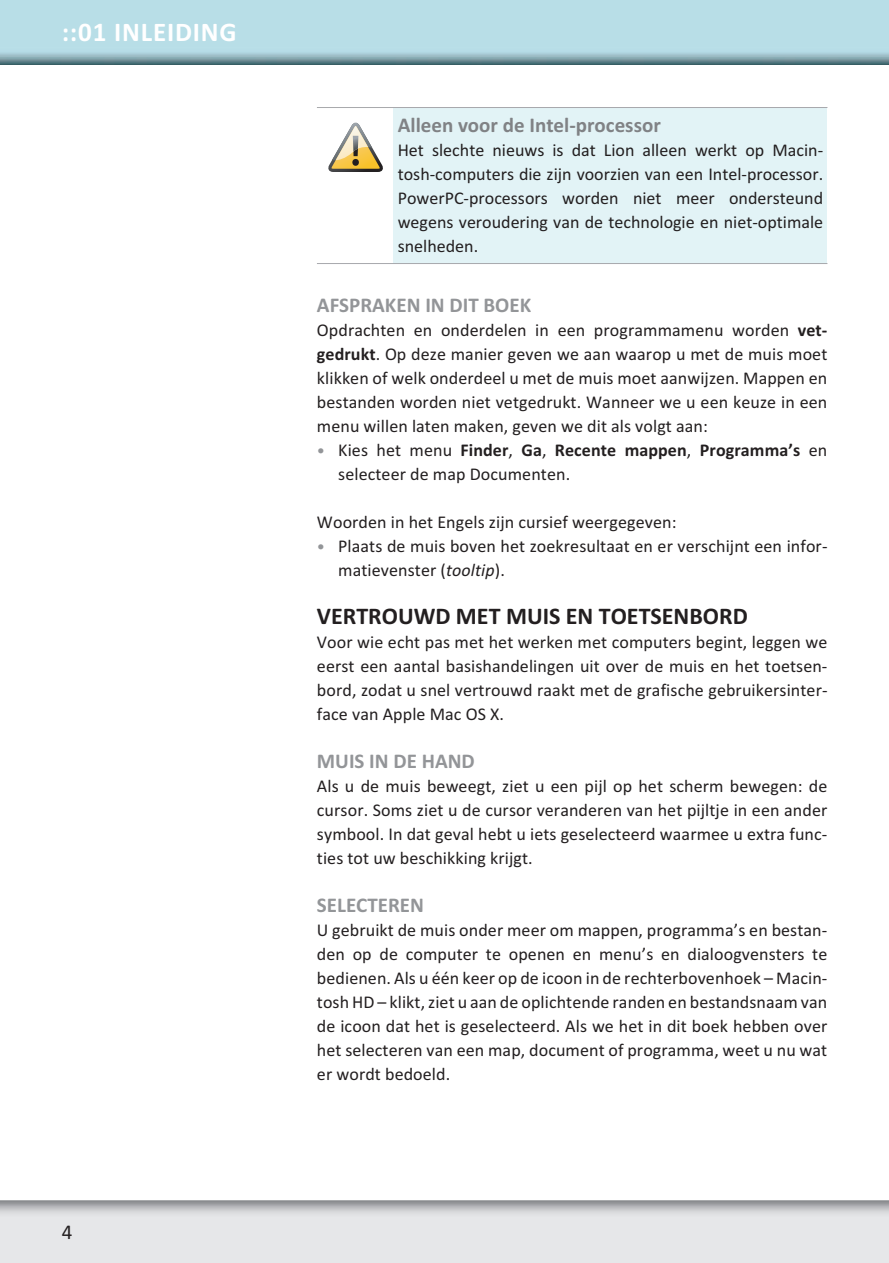
<style>
.page{position:relative;width:889px;height:1263px;background:#fff}
.page>*{position:absolute;margin:0;border:0;box-sizing:border-box;transform-origin:0 0}
.t1{font:700 27px "Calibri";letter-spacing:.03em;color:#fff}
.t2{font:700 24px "Calibri";color:#231f20}
.t3{font:700 21px "Calibri";color:#939598}
.t4{font:700 21px "Calibri";color:#808285}
.t5{font:21px "Calibri";color:#231f20}
.t6{font:18px/24px "Calibri";letter-spacing:.005em;color:#231f20;text-align:justify}
.s1{font-weight:700}
.s2{font-size:16.5px;color:#939598}
.s3{font-style:italic}
</style>
<div class="page">
<img style="left:0;top:0;width:889px;height:65px">
<div style="left:393px;top:108px;width:434px;height:156px;background:#e2f3f6"></div>
<hr style="left:317px;top:107px;width:510px;height:1px;background:#a8a9ad">
<hr style="left:317px;top:263px;width:510px;height:1px;background:#a8a9ad">
<svg style="left:328px;top:122px;width:55px;height:50px"></svg>
<h1 class="t1" style="left:62px;top:22px;width:176px">::01 INLEIDING</h1>
<p class="t5" style="left:62px;top:1224px;width:12px">4</p>
<p class="t4" style="left:398px;top:117px;width:264px">Alleen voor de Intel-processor</p>
<p class="t6" style="left:398px;top:139px;width:427px">Het slechte nieuws is dat Lion alleen werkt op Macin&shy;tosh-computers die zijn voorzien van een Intel-processor.<br>PowerPC-processors worden niet meer ondersteund wegens veroudering van de technologie en niet-optimale snelheden.</p>
<p class="t3" style="left:317px;top:297px;width:216px">AFSPRAKEN IN DIT BOEK</p>
<p class="t6" style="left:317px;top:319px;width:512px">Opdrachten en onderdelen in een programmamenu worden <span class="s1">vet&shy;gedrukt</span>. Op deze manier geven we aan waarop u met de muis moet klikken of welk onderdeel u met de muis moet aanwijzen. Mappen en bestanden worden niet vetgedrukt. Wanneer we u een keuze in een menu willen laten maken, geven we dit als volgt aan:</p>
<p class="t6" style="left:338px;top:439px;width:490px;text-indent:-21px"><span class="s2">•</span> Kies het menu <span class="s1">Finder</span>, <span class="s1">Ga</span>, <span class="s1">Recente mappen</span>, <span class="s1">Programma’s</span> en selecteer de map Documenten.</p>
<p class="t6" style="left:317px;top:511px;width:361px">Woorden in het Engels zijn cursief weergegeven:</p>
<p class="t6" style="left:338px;top:535px;width:491px;text-indent:-21px"><span class="s2">•</span> Plaats de muis boven het zoekresultaat en er verschijnt een infor&shy;matievenster (<span class="s3">tooltip</span>).</p>
<h2 class="t2" style="left:317px;top:607px;width:432px">VERTROUWD MET MUIS EN TOETSENBORD</h2>
<p class="t6" style="left:317px;top:631px;width:512px">Voor wie echt pas met het werken met computers begint, leggen we eerst een aantal basishandelingen uit over de muis en het toetsen&shy;bord, zodat u snel vertrouwd raakt met de grafische gebruikersinter&shy;face van Apple Mac OS X.</p>
<p class="t3" style="left:317px;top:753px;width:159px">MUIS IN DE HAND</p>
<p class="t6" style="left:317px;top:775px;width:512px">Als u de muis beweegt, ziet u een pijl op het scherm bewegen: de cursor. Soms ziet u de cursor veranderen van het pijltje in een ander symbool. In dat geval hebt u iets geselecteerd waarmee u extra func&shy;ties tot uw beschikking krijgt.</p>
<p class="t3" style="left:317px;top:897px;width:108px">SELECTEREN</p>
<p class="t6" style="left:317px;top:919px;width:512px">U gebruikt de muis onder meer om mappen, programma’s en bestan&shy;den op de computer te openen en menu’s en dialoogvensters te bedienen. Als u één keer op de icoon in de rechterbovenhoek – Macin&shy;tosh HD – klikt, ziet u aan de oplichtende randen en bestandsnaam van de icoon dat het is geselecteerd. Als we het in dit boek hebben over het selecteren van een map, document of programma, weet u nu wat er wordt bedoeld.</p>
</div>
